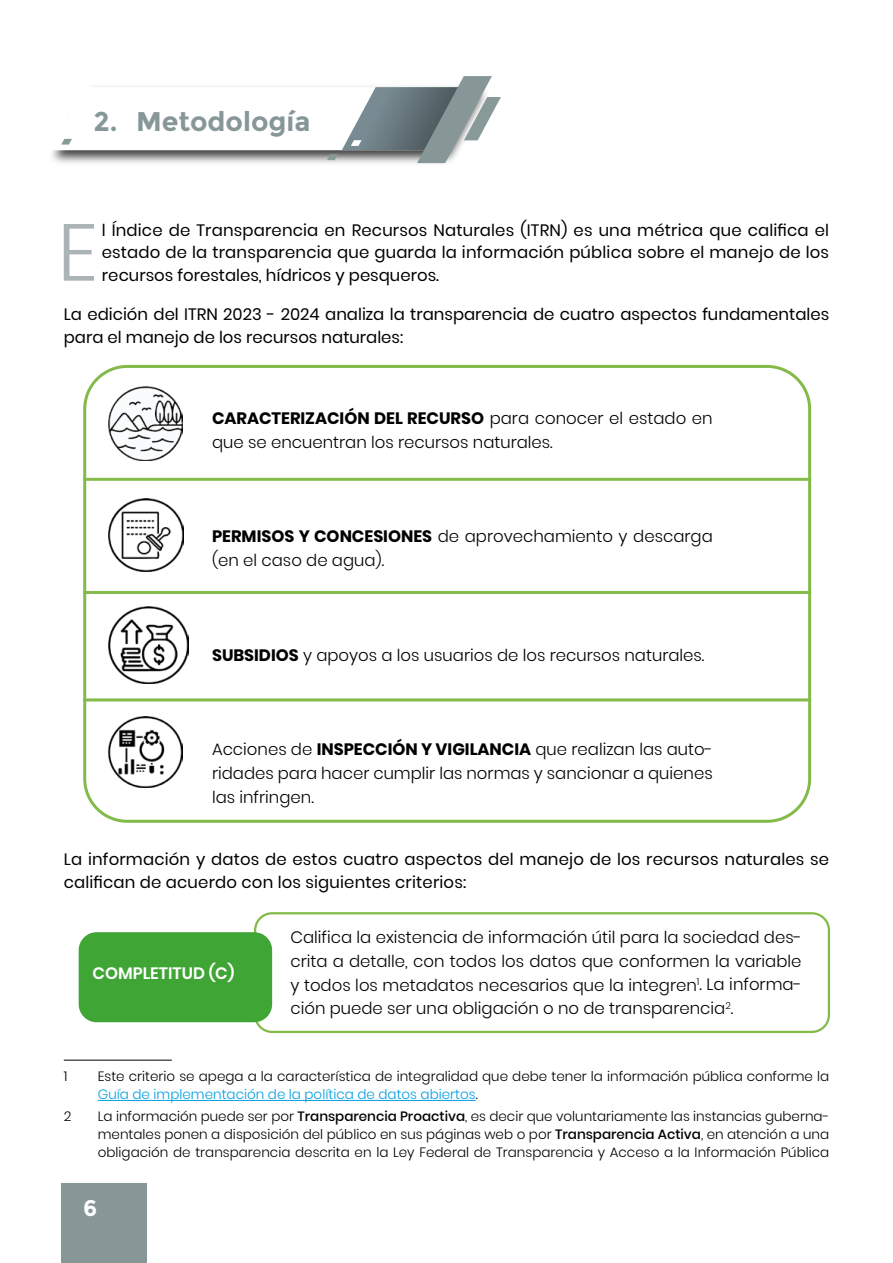
<style>
.page{position:relative;width:893px;height:1263px;background:#fff}
.page>*{position:absolute;margin:0;border:0;box-sizing:border-box;transform-origin:0 0}
.t1{font:300 80.4px "Poppins";color:#abb4b4}
.t2{font:700 27px "Montserrat";color:#879797}
.t3{font:700 22.5px "Montserrat";color:#fff}
.t4{font:300 16.5px/24px "Poppins";color:#000}
.t5{font:16.5px/22.5px "Poppins";color:#000}
.t6{font:600 16.5px "Poppins";color:#fff}
.t7{font:300 13.5px/18px "Poppins";color:#000}
.s1{font-weight:700}
.s2{color:#009fe3}
.s3{font-weight:500}
</style>
<div class="page">
<div style="left:62px;top:1184px;width:85px;height:79px;background:#879797"></div>
<div style="left:254px;top:912px;width:576px;height:121px;border:2px solid #83ba4a;border-radius:17px"></div>
<svg style="left:52px;top:76px;width:449px;height:87px"></svg>
<div style="left:79px;top:932px;width:193px;height:90px;background:#3fa535;border-radius:18px"></div>
<hr style="left:64px;top:1060px;width:108px;height:1px;background:#000">
<hr style="left:98px;top:1100px;width:378px;height:1px;background:#009fe3">
<img style="left:109px;top:387px;width:74px;height:73px">
<img style="left:109px;top:716px;width:74px;height:71px">
<img style="left:109px;top:499px;width:75px;height:72px">
<img style="left:109px;top:606px;width:80px;height:77px">
<div style="left:83px;top:365px;width:728px;height:458px;border:3px solid #83ba4a;border-radius:43px"></div>
<hr style="left:83px;top:478px;width:728px;height:3px;background:#83ba4a">
<hr style="left:83px;top:591px;width:728px;height:3px;background:#83ba4a">
<hr style="left:83px;top:698px;width:728px;height:3px;background:#83ba4a">
<h2 class="t2" style="left:94px;top:106px;width:218px">2. Metodología</h2>
<h1 class="t1" style="left:58px;top:206px;width:42px">E</h1>
<p class="t5" style="left:102px;top:219px;width:729px;text-align:justify">l Índice de Transparencia en Recursos Naturales (ITRN) es una métrica que califica el estado de la transparencia que guarda la información pública sobre el manejo de los recursos forestales, hídricos y pesqueros.</p>
<p class="t5" style="left:64px;top:303px;width:767px">La edición del ITRN 2023 - 2024 analiza la transparencia de cuatro aspectos fundamentales para el manejo de los recursos naturales:</p>
<p class="t4" style="left:212px;top:406px;width:502px"><span class="s1">CARACTERIZACIÓN DEL RECURSO</span> para conocer el estado en que se encuentran los recursos naturales.</p>
<p class="t4" style="left:212px;top:525px;width:502px"><span class="s1">PERMISOS Y CONCESIONES</span> de aprovechamiento y descarga (en el caso de agua).</p>
<p class="t4" style="left:212px;top:643px;width:494px"><span class="s1">SUBSIDIOS</span> y apoyos a los usuarios de los recursos naturales.</p>
<p class="t4" style="left:212px;top:737px;width:502px;text-align:justify">Acciones de <span class="s1">INSPECCIÓN Y VIGILANCIA</span> que realizan las auto&shy;ridades para hacer cumplir las normas y sancionar a quienes las infringen.</p>
<p class="t5" style="left:64px;top:848px;width:767px">La información y datos de estos cuatro aspectos del manejo de los recursos naturales se califican de acuerdo con los siguientes criterios:</p>
<p class="t6" style="left:93px;top:963px;width:143px">COMPLETITUD (C)</p>
<p class="t4" style="left:290px;top:925px;width:513px;text-align:justify">Califica la existencia de información útil para la sociedad des&shy;crita a detalle, con todos los datos que conformen la variable y todos los metadatos necesarios que la integren<sup>1</sup>. La informa&shy;ción puede ser una obligación o no de transparencia<sup>2</sup>.</p>
<p class="t7" style="left:64px;top:1068px;width:5px">1</p>
<p class="t7" style="left:98px;top:1068px;width:733px">Este criterio se apega a la característica de integralidad que debe tener la información pública conforme la<br><span class="s2">Guía de implementación de la política de datos abiertos</span>.</p>
<p class="t7" style="left:64px;top:1107px;width:9px">2</p>
<p class="t7" style="left:98px;top:1107px;width:733px;text-align:justify">La información puede ser por <span class="s3">Transparencia Proactiva</span>, es decir que voluntariamente las instancias guberna&shy;mentales ponen a disposición del público en sus páginas web o por <span class="s3">Transparencia Activa</span>, en atención a una obligación de transparencia descrita en la Ley Federal de Transparencia y Acceso a la Información Pública</p>
<h3 class="t3" style="left:83px;top:1195px;width:16px">6</h3>
</div>
